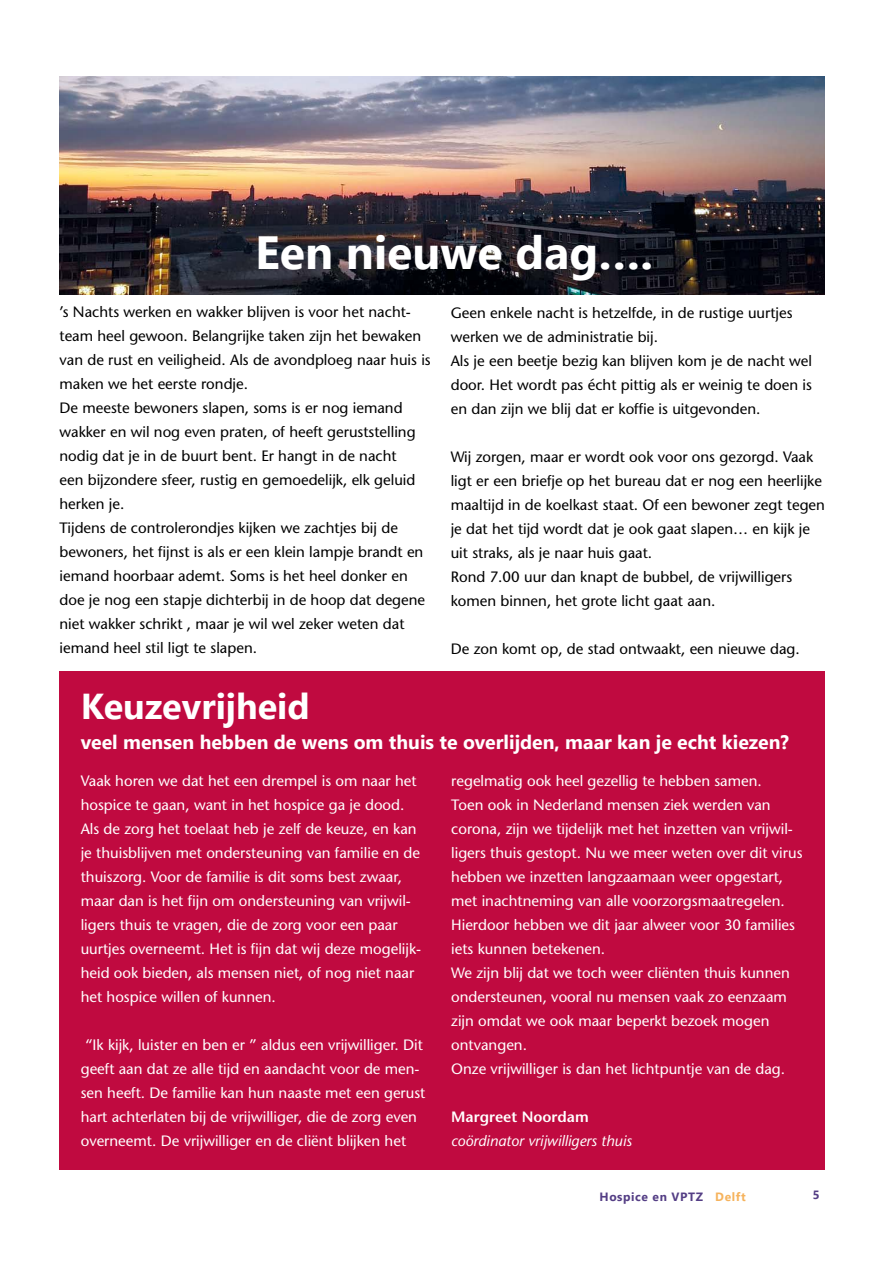
<style>
.page{position:relative;width:893px;height:1263px;background:#fff}
.page>*{position:absolute;margin:0;border:0;box-sizing:border-box;transform-origin:0 0}
.t1{font:700 46.5px "Segoe UI";color:#fff}
.t2{font:700 36px "Segoe UI";color:#fff}
.t3{font:700 19.5px "Segoe UI";color:#fff}
.t4{font:15px/24px "Stone Sans";color:#000}
.t5{font:15px/24px "Stone Sans";color:#fff}
.t6{font:italic 15px "Stone Sans";color:#fff}
.t7{font:600 15px "Stone Sans";color:#fff}
.t8{font:700 12px "Segoe UI";letter-spacing:.05em;color:#543e85}
.s1{color:#f6b35d}
</style>
<div class="page">
<img style="left:59px;top:77px;width:766px;height:217px">
<div style="left:59px;top:671px;width:766px;height:498px;background:#c00a40"></div>
<h1 class="t1" style="left:255px;top:218px;width:399px">Een nieuwe dag….</h1>
<p class="t4" style="left:59px;top:302px;width:373px">’s Nachts werken en wakker blijven is voor het nacht&shy;team heel gewoon. Belangrijke taken zijn het bewaken van de rust en veiligheid. Als de avondploeg naar huis is maken we het eerste rondje.<br>De meeste bewoners slapen, soms is er nog iemand wakker en wil nog even praten, of heeft geruststelling nodig dat je in de buurt bent. Er hangt in de nacht<br>een bijzondere sfeer, rustig en gemoedelijk, elk geluid herken je.<br>Tijdens de controlerondjes kijken we zachtjes bij de bewoners, het fijnst is als er een klein lampje brandt en iemand hoorbaar ademt. Soms is het heel donker en doe je nog een stapje dichterbij in de hoop dat degene niet wakker schrikt , maar je wil wel zeker weten dat iemand heel stil ligt te slapen.</p>
<p class="t4" style="left:451px;top:303px;width:363px">Geen enkele nacht is hetzelfde, in de rustige uurtjes werken we de administratie bij.<br>Als je een beetje bezig kan blijven kom je de nacht wel door. Het wordt pas écht pittig als er weinig te doen is en dan zijn we blij dat er koffie is uitgevonden.</p>
<p class="t4" style="left:451px;top:447px;width:376px">Wij zorgen, maar er wordt ook voor ons gezorgd. Vaak ligt er een briefje op het bureau dat er nog een heerlijke maaltijd in de koelkast staat. Of een bewoner zegt tegen je dat het tijd wordt dat je ook gaat slapen… en kijk je uit straks, als je naar huis gaat.<br>Rond 7.00 uur dan knapt de bubbel, de vrijwilligers komen binnen, het grote licht gaat aan.</p>
<p class="t4" style="left:451px;top:639px;width:350px">De zon komt op, de stad ontwaakt, een nieuwe dag.</p>
<h2 class="t2" style="left:81px;top:681px;width:231px">Keuzevrijheid</h2>
<h3 class="t3" style="left:81px;top:728px;width:710px">veel mensen hebben de wens om thuis te overlijden, maar kan je echt kiezen?</h3>
<p class="t5" style="left:81px;top:770px;width:342px">Vaak horen we dat het een drempel is om naar het hospice te gaan, want in het hospice ga je dood.<br>Als de zorg het toelaat heb je zelf de keuze, en kan je thuisblijven met ondersteuning van familie en de thuiszorg. Voor de familie is dit soms best zwaar, maar dan is het fijn om ondersteuning van vrijwil&shy;ligers thuis te vragen, die de zorg voor een paar uurtjes overneemt. Het is fijn dat wij deze mogelijk&shy;heid ook bieden, als mensen niet, of nog niet naar het hospice willen of kunnen.</p>
<p class="t5" style="left:81px;top:1034px;width:346px">“Ik kijk, luister en ben er ” aldus een vrijwilliger. Dit geeft aan dat ze alle tijd en aandacht voor de men&shy;sen heeft. De familie kan hun naaste met een gerust hart achterlaten bij de vrijwilliger, die de zorg even overneemt. De vrijwilliger en de cliënt blijken het</p>
<p class="t5" style="left:451px;top:770px;width:353px">regelmatig ook heel gezellig te hebben samen.<br>Toen ook in Nederland mensen ziek werden van corona, zijn we tijdelijk met het inzetten van vrijwil&shy;ligers thuis gestopt. Nu we meer weten over dit virus hebben we inzetten langzaamaan weer opgestart, met inachtneming van alle voorzorgsmaatregelen.<br>Hierdoor hebben we dit jaar alweer voor 30 families iets kunnen betekenen.<br>We zijn blij dat we toch weer cliënten thuis kunnen ondersteunen, vooral nu mensen vaak zo eenzaam zijn omdat we ook maar beperkt bezoek mogen ontvangen.<br>Onze vrijwilliger is dan het lichtpuntje van de dag.</p>
<p class="t7" style="left:451px;top:1111px;width:139px">Margreet Noordam</p>
<p class="t6" style="left:451px;top:1135px;width:182px">coördinator vrijwilligers thuis</p>
<p class="t8" style="left:599px;top:1188px;width:148px">Hospice en VPTZ <span class="s1">Delft</span></p>
<p class="t8" style="left:813px;top:1186px;width:8px">5</p>
</div>
